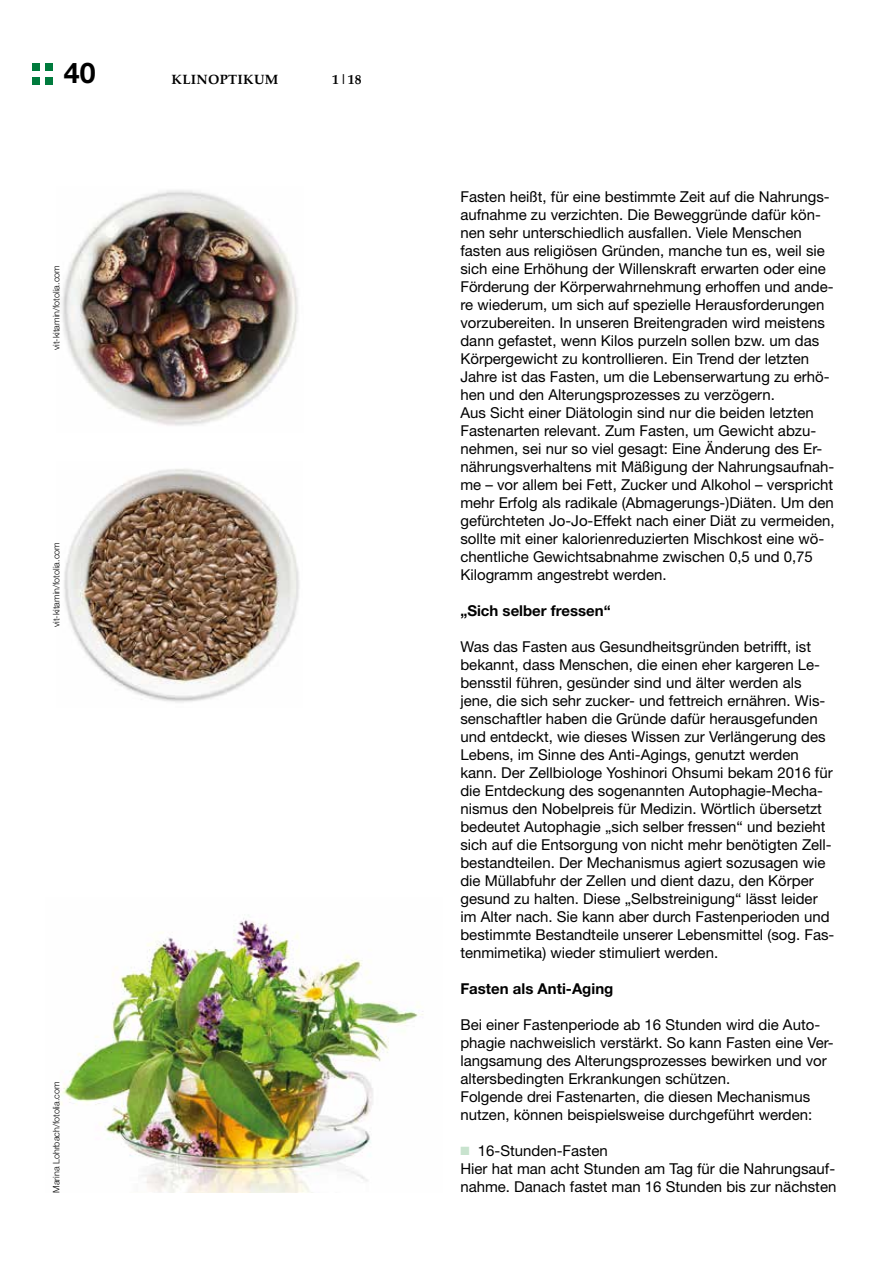
<style>
.page{position:relative;width:893px;height:1263px;background:#fff}
.page>*{position:absolute;margin:0;border:0;box-sizing:border-box;transform-origin:0 0}
.t1{font:700 28.5px "Helvetica Neue LT Std";color:#000}
.t2{font:15px/18px "Helvetica Neue LT Std";color:#000}
.t3{font:700 15px "Helvetica Neue LT Std";color:#000}
.t4{font:700 13.5px "Palatino";letter-spacing:.025em;color:#000}
.t5{font:300 9px "Helvetica Neue LT Std";color:#000}
.s1{color:#c8e3ce}
</style>
<div class="page">
<div style="left:46px;top:64px;width:7px;height:7px;background:#007b3d"></div>
<div style="left:32px;top:64px;width:8px;height:7px;background:#007b3d"></div>
<div style="left:46px;top:77px;width:7px;height:8px;background:#007b3d"></div>
<div style="left:32px;top:77px;width:8px;height:8px;background:#007b3d"></div>
<img style="left:62px;top:190px;width:236px;height:236px">
<img style="left:64px;top:468px;width:235px;height:235px">
<img style="left:60px;top:915px;width:363px;height:277px">
<h1 class="t1" style="left:64px;top:55px;width:33px">40</h1>
<p class="t5" style="left:51px;top:350px;width:86px;rotate:-90deg">vit-kitamin/fotolia.com</p>
<p class="t4" style="left:172px;top:68px;width:108px">KLINOPTIKUM</p>
<p class="t4" style="left:332px;top:68px;width:31px">1|18</p>
<p class="t5" style="left:51px;top:627px;width:86px;rotate:-90deg">vit-kitamin/fotolia.com</p>
<p class="t5" style="left:51px;top:1193px;width:113px;rotate:-90deg">Marina Lohrbach/fotolia.com</p>
<p class="t2" style="left:460px;top:188px;width:376px">Fasten heißt, für eine bestimmte Zeit auf die Nahrungs&shy;aufnahme zu verzichten. Die Beweggründe dafür kön&shy;nen sehr unterschiedlich ausfallen. Viele Menschen fasten aus religiösen Gründen, manche tun es, weil sie sich eine Erhöhung der Willenskraft erwarten oder eine Förderung der Körperwahrnehmung erhoffen und ande&shy;re wiederum, um sich auf spezielle Herausforderungen vorzubereiten. In unseren Breitengraden wird meistens dann gefastet, wenn Kilos purzeln sollen bzw. um das Körpergewicht zu kontrollieren. Ein Trend der letzten Jahre ist das Fasten, um die Lebenserwartung zu erhö&shy;hen und den Alterungsprozesses zu verzögern.<br>Aus Sicht einer Diätologin sind nur die beiden letzten Fastenarten relevant. Zum Fasten, um Gewicht abzu&shy;nehmen, sei nur so viel gesagt: Eine Änderung des Er&shy;nährungsverhaltens mit Mäßigung der Nahrungsaufnah&shy;me – vor allem bei Fett, Zucker und Alkohol – verspricht mehr Erfolg als radikale (Abmagerungs-)Diäten. Um den gefürchteten Jo-Jo-Effekt nach einer Diät zu vermeiden, sollte mit einer kalorienreduzierten Mischkost eine wö&shy;chentliche Gewichtsabnahme zwischen 0,5 und 0,75<br>Kilogramm angestrebt werden.</p>
<p class="t3" style="left:460px;top:601px;width:152px">„Sich selber fressen“</p>
<p class="t2" style="left:460px;top:638px;width:375px">Was das Fasten aus Gesundheitsgründen betrifft, ist bekannt, dass Menschen, die einen eher kargeren Le&shy;bensstil führen, gesünder sind und älter werden als jene, die sich sehr zucker- und fettreich ernähren. Wis&shy;senschaftler haben die Gründe dafür herausgefunden und entdeckt, wie dieses Wissen zur Verlängerung des Lebens, im Sinne des Anti-Agings, genutzt werden kann. Der Zellbiologe Yoshinori Ohsumi bekam 2016 für die Entdeckung des sogenannten Autophagie-Mecha&shy;nismus den Nobelpreis für Medizin. Wörtlich übersetzt bedeutet Autophagie „sich selber fressen“ und bezieht sich auf die Entsorgung von nicht mehr benötigten Zell&shy;bestandteilen. Der Mechanismus agiert sozusagen wie die Müllabfuhr der Zellen und dient dazu, den Körper gesund zu halten. Diese „Selbstreinigung“ lässt leider im Alter nach. Sie kann aber durch Fastenperioden und bestimmte Bestandteile unserer Lebensmittel (sog. Fas&shy;tenmimetika) wieder stimuliert werden.</p>
<p class="t3" style="left:460px;top:979px;width:155px">Fasten als Anti-Aging</p>
<p class="t2" style="left:460px;top:1016px;width:375px">Bei einer Fastenperiode ab 16 Stunden wird die Auto&shy;phagie nachweislich verstärkt. So kann Fasten eine Ver&shy;langsamung des Alterungsprozesses bewirken und vor altersbedingten Erkrankungen schützen.<br>Folgende drei Fastenarten, die diesen Mechanismus nutzen, können beispielsweise durchgeführt werden:</p>
<p class="t2" style="left:460px;top:1142px;width:376px"><span class="s1">■</span> 16-Stunden-Fasten<br>Hier hat man acht Stunden am Tag für die Nahrungsauf-</p>
<p class="t2" style="left:460px;top:1178px;width:377px">nahme. Danach fastet man 16 Stunden bis zur nächsten</p>
</div>
